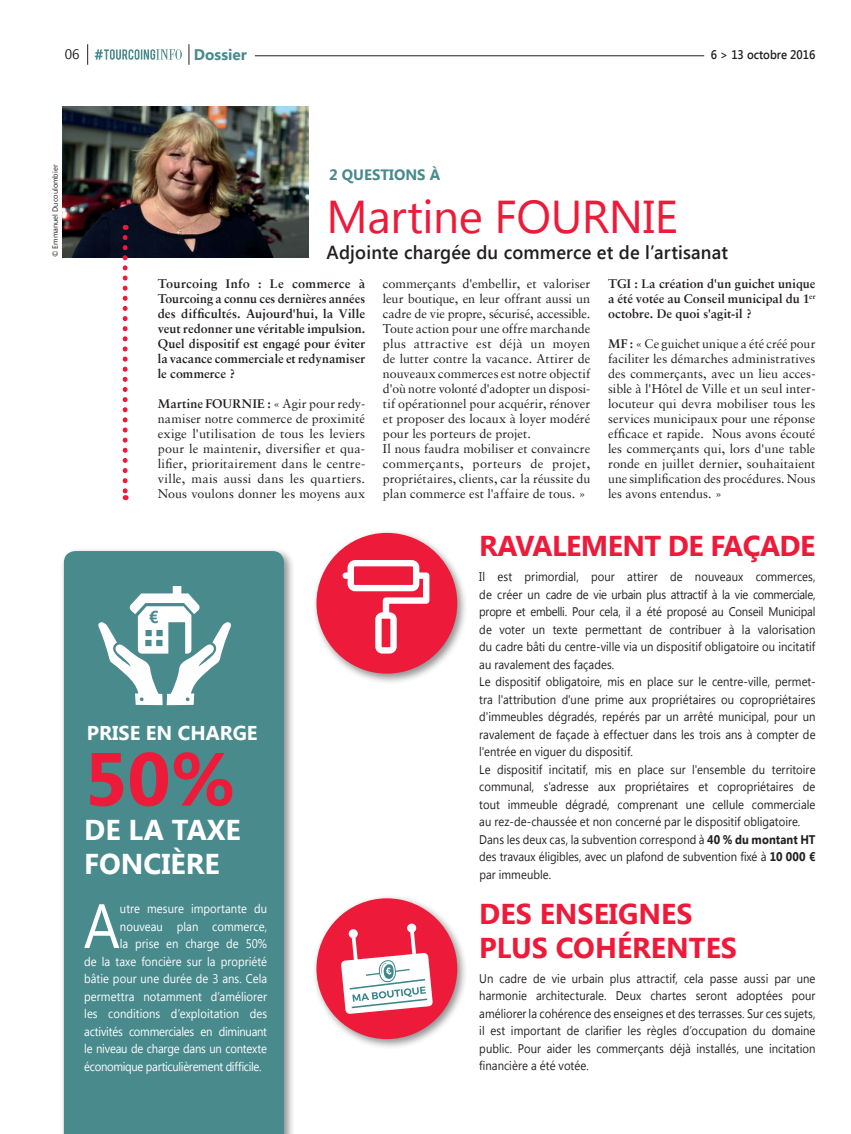
<style>
.page{position:relative;width:851px;height:1134px;background:#fff}
.page>*{position:absolute;margin:0;border:0;box-sizing:border-box;transform-origin:0 0}
.t1{font:700 75px "Segoe UI";color:#ed1a3a}
.t2{font:62.5px "Segoe UI";color:#fff;scale:.9 1}
.t3{font:46px "Segoe UI";letter-spacing:-.01em;color:#ed1a3a}
.t4{font:700 28.62px/34.4px "Segoe UI";color:#ed1a3a}
.t5{font:700 28.62px "Segoe UI";letter-spacing:-.02em;color:#ed1a3a}
.t6{font:700 28.62px/34.4px "Segoe UI";color:#fff}
.t7{font:700 20px "Segoe UI";color:#fff}
.t8{font:600 18.88px "Segoe UI";letter-spacing:.01em;color:#231f20}
.t9{font:700 17.25px "Segoe UI";color:#498a8d}
.t10{font:700 15.25px "Segoe UI";color:#498a8d}
.t11{font:700 15px "Segoe UI";color:#498a8d}
.t12{font:13.75px "Segoe UI";color:#231f20}
.t13{font:12.5px/17.5px "Segoe UI";letter-spacing:.005em;color:#231f20;scale:.9 1}
.t14{font:12.5px/15px "Sabon LT";color:#231f20;text-align:justify}
.t15{font:700 12.5px/15px "Sabon LT";letter-spacing:.01em;color:#231f20;text-align:justify}
.t16{font:12.5px "Segoe UI";color:#fff;scale:.9 1}
.t17{font:12.5px "Segoe UI";letter-spacing:-.025em;color:#fff;scale:.9 1}
.t18{font:12.5px "Segoe UI";letter-spacing:-.02em;color:#fff;scale:.9 1}
.t19{font:600 12.5px "Segoe UI";color:#231f20;scale:.91 1}
.t20{font:7.5px "Segoe UI";color:#231f20}
.s1{font-weight:700}
</style>
<div class="page">
<svg style="left:95px;top:49px;width:87px;height:11px"></svg>
<svg style="left:87px;top:44px;width:1px;height:21px"></svg>
<svg style="left:189px;top:44px;width:1px;height:21px"></svg>
<hr style="left:255px;top:55px;width:449px;height:1px;background:#231f20">
<img style="left:62px;top:106px;width:247px;height:152px">
<div style="left:312px;top:894px;width:156px;height:156px;background:#231f20;opacity:.5"></div>
<div style="left:316px;top:898px;width:141px;height:141px;background:#ed1a3a;border-radius:50%"></div>
<svg style="left:341px;top:923px;width:92px;height:91px"></svg>
<div style="left:312px;top:529px;width:156px;height:156px;background:#231f20;opacity:.5"></div>
<div style="left:316px;top:533px;width:141px;height:141px;background:#ed1a3a;border-radius:50%"></div>
<svg style="left:342px;top:560px;width:87px;height:93px"></svg>
<div style="left:60px;top:547px;width:235px;height:587px;background:#231f20;opacity:.5"></div>
<div style="left:64px;top:551px;width:220px;height:583px;background:#498a8d"></div>
<svg style="left:98px;top:586px;width:133px;height:119px"></svg>
<svg style="left:123px;top:237px;width:5px;height:263px"></svg>
<p class="t12" style="left:65px;top:45px;width:16px">06</p>
<p class="t10" style="left:194px;top:43px;width:54px">Dossier</p>
<p class="t19" style="left:710px;top:45px;width:116px">6 &gt; 13 octobre 2016</p>
<p class="t20" style="left:50px;top:257px;width:94px;rotate:-90deg">© Emmanuel Ducoulombier</p>
<p class="t11" style="left:329px;top:164px;width:113px">2 QUESTIONS À</p>
<h3 class="t3" style="left:326px;top:185px;width:353px">Martine FOURNIE</h3>
<h3 class="t8" style="left:326px;top:239px;width:403px">Adjointe chargée du commerce et de l’artisanat</h3>
<p class="t15" style="left:158px;top:276px;width:209px">Tourcoing Info : Le commerce à Tourcoing a connu ces dernières années des difficultés. Aujourd'hui, la Ville veut redonner une véritable impulsion.<br>Quel dispositif est engagé pour éviter la vacance commerciale et redynamiser le commerce ?</p>
<p class="t14" style="left:158px;top:396px;width:209px"><span class="s1">Martine FOURNIE :</span> « Agir pour redy&shy;namiser notre commerce de proximité exige l'utilisation de tous les leviers pour le maintenir, diversifier et qua&shy;lifier, prioritairement dans le centre&shy;ville, mais aussi dans les quartiers.<br>Nous voulons donner les moyens aux</p>
<p class="t14" style="left:383px;top:276px;width:209px;text-align:left">commerçants d'embellir, et valoriser leur boutique, en leur offrant aussi un cadre de vie propre, sécurisé, accessible.<br>Toute action pour une offre marchande plus attractive est déjà un moyen de lutter contre la vacance. Attirer de nouveaux commerces est notre objectif d'où notre volonté d'adopter un disposi&shy;tif opérationnel pour acquérir, rénover et proposer des locaux à loyer modéré pour les porteurs de projet.<br>Il nous faudra mobiliser et convaincre commerçants, porteurs de projet, propriétaires, clients, car la réussite du plan commerce est l'affaire de tous. »</p>
<p class="t15" style="left:608px;top:276px;width:209px">TGI : La création d'un guichet unique a été votée au Conseil municipal du 1<sup>er </sup>octobre. De quoi s'agit-il ?</p>
<p class="t14" style="left:608px;top:336px;width:209px"><span class="s1">MF :</span> « Ce guichet unique a été créé pour faciliter les démarches administratives des commerçants, avec un lieu acces&shy;sible à l'Hôtel de Ville et un seul inter&shy;locuteur qui devra mobiliser tous les services municipaux pour une réponse efficace et rapide. Nous avons écouté les commerçants qui, lors d'une table ronde en juillet dernier, souhaitaient une simplification des procédures. Nous les avons entendus. »</p>
<h3 class="t9" style="left:149px;top:604px;width:11px">€</h3>
<h3 class="t7" style="left:87px;top:719px;width:172px">PRISE EN CHARGE</h3>
<h1 class="t1" style="left:84px;top:725px;width:153px">50%</h1>
<h3 class="t6" style="left:84px;top:811px;width:158px">DE LA TAXE<br>FONCIÈRE</h3>
<h2 class="t2" style="left:84px;top:882px;width:42px">A</h2>
<p class="t16" style="left:120px;top:900px;width:165px">utre mesure importante du</p>
<p class="t16" style="left:120px;top:917px;width:165px">nouveau plan commerce,</p>
<p class="t16" style="left:120px;top:935px;width:165px">la prise en charge de 50%</p>
<p class="t16" style="left:84px;top:952px;width:205px">de la taxe foncière sur la propriété</p>
<p class="t16" style="left:84px;top:970px;width:205px">bâtie pour une durée de 3 ans. Cela</p>
<p class="t16" style="left:84px;top:987px;width:205px">permettra notamment d’améliorer</p>
<p class="t16" style="left:84px;top:1005px;width:205px">les conditions d’exploitation des</p>
<p class="t18" style="left:84px;top:1022px;width:205px">activités commerciales en diminuant</p>
<p class="t16" style="left:84px;top:1040px;width:205px">le niveau de charge dans un contexte</p>
<p class="t17" style="left:84px;top:1057px;width:198px">économique particulièrement difficile.</p>
<h3 class="t5" style="left:479px;top:526px;width:337px">RAVALEMENT DE FAÇADE</h3>
<p class="t13" style="left:479px;top:567px;width:375px">Il est primordial, pour attirer de nouveaux commerces, de créer un cadre de vie urbain plus attractif à la vie commerciale, propre et embelli. Pour cela, il a été proposé au Conseil Municipal de voter un texte permettant de contribuer à la valorisation du cadre bâti du centre-ville via un dispositif obligatoire ou incitatif au ravalement des façades.<br>Le dispositif obligatoire, mis en place sur le centre-ville, permet&shy;tra l'attribution d'une prime aux propriétaires ou copropriétaires d'immeubles dégradés, repérés par un arrêté municipal, pour un ravalement de façade à effectuer dans les trois ans à compter de l'entrée en viguer du dispositif.<br>Le dispositif incitatif, mis en place sur l'ensemble du territoire communal, s'adresse aux propriétaires et copropriétaires de tout immeuble dégradé, comprenant une cellule commerciale au rez-de-chaussée et non concerné par le dispositif obligatoire.<br>Dans les deux cas, la subvention correspond à <span class="s1">40 % du montant HT </span>des travaux éligibles, avec un plafond de subvention fixé à <span class="s1">10 000 € </span>par immeuble.</p>
<h3 class="t4" style="left:479px;top:895px;width:259px">DES ENSEIGNES<br>PLUS COHÉRENTES</h3>
<p class="t13" style="left:479px;top:969px;width:375px;text-align:justify">Un cadre de vie urbain plus attractif, cela passe aussi par une harmonie architecturale. Deux chartes seront adoptées pour améliorer la cohérence des enseignes et des terrasses. Sur ces sujets, il est important de clarifier les règles d’occupation du domaine public. Pour aider les commerçants déjà installés, une incitation financière a été votée.</p>
</div>
